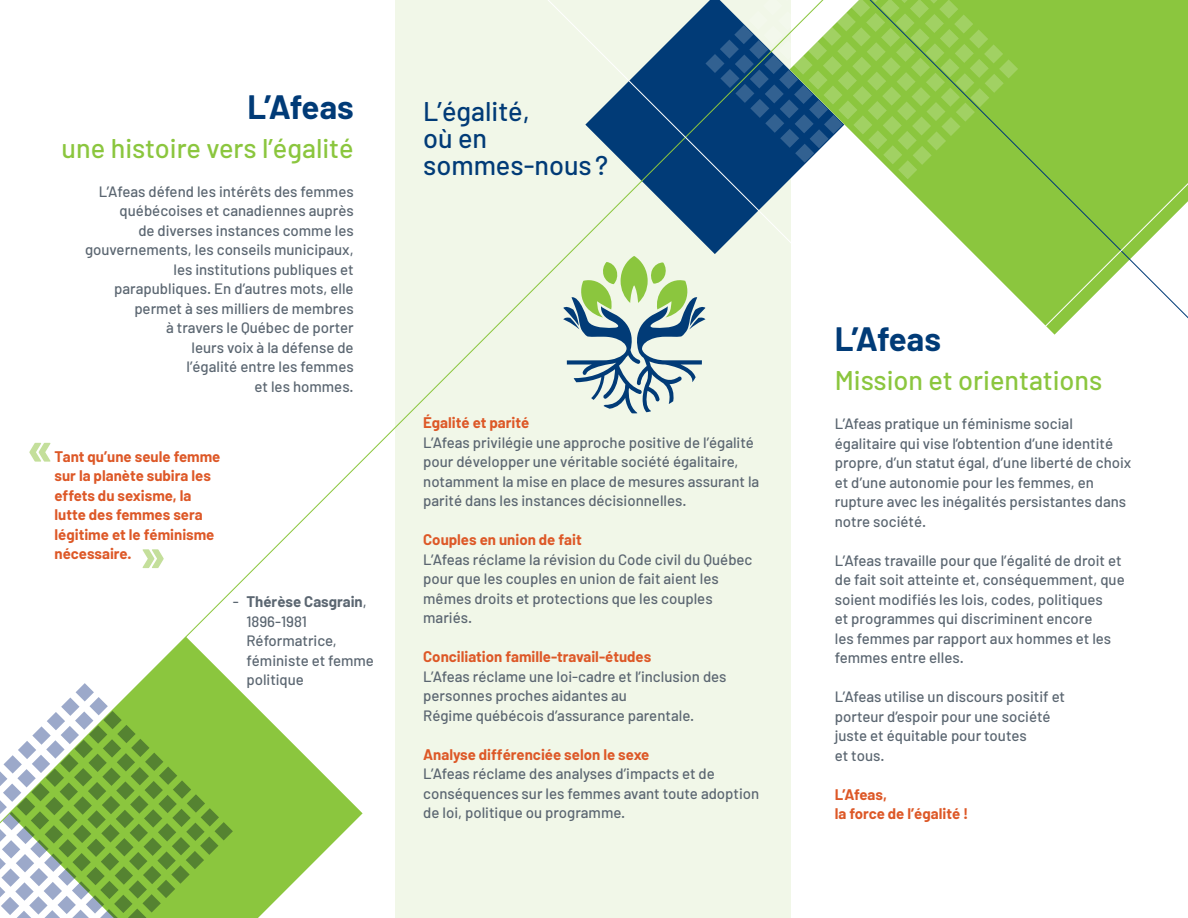
<style>
.page{position:relative;width:1188px;height:918px;background:#fff}
.page>*{position:absolute;margin:0;border:0;box-sizing:border-box;transform-origin:0 0}
.t1{font:700 54px "Barlow";color:#c4df9b}
.t2{font:700 33px "Barlow";letter-spacing:-.015em;color:#013b77}
.t3{font:500 27px "Barlow";color:#8bc63e}
.t4{font:500 27px/27px "Barlow";color:#013b77}
.t5{font:500 15px/19.5px "Barlow";color:#5b6671}
.t6{font:700 15px/19.5px "Barlow";color:#dd5827}
.s1{font-weight:700}
</style>
<div class="page">
<div style="left:395px;top:0;width:396px;height:918px;background:#f1f7e8"></div>
<svg style="left:139px;top:637px;width:224px;height:281px"></svg>
<svg style="left:0;top:683px;width:233px;height:235px"></svg>
<svg style="left:485px;top:0;width:703px;height:339px"></svg>
<svg style="left:563px;top:0;width:455px;height:414px"></svg>
<h2 class="t2" style="left:248px;top:87px;width:108px">L’Afeas</h2>
<h3 class="t3" style="left:62px;top:131px;width:294px">une histoire vers l’égalité</h3>
<p class="t5" style="left:85px;top:181px;width:270px;text-align:right">L’Afeas défend les intérêts des femmes québécoises et canadiennes auprès<br>de diverses instances comme les gouvernements, les conseils municipaux, les institutions publiques et parapubliques. En d’autres mots, elle permet à ses milliers de membres<br>à travers le Québec de porter<br>leurs voix à la défense de<br>l’égalité entre les femmes<br>et les hommes.</p>
<h1 class="t1" style="left:26px;top:414px;width:29px">«</h1>
<p class="t6" style="left:55px;top:447px;width:167px">Tant qu’une seule femme sur la planète subira les effets du sexisme, la lutte des femmes sera légitime et le féminisme nécessaire.</p>
<h1 class="t1" style="left:139px;top:521px;width:29px">»</h1>
<p class="t5" style="left:246px;top:592px;width:129px;text-indent:-13px">- <span class="s1">Thérèse Casgrain</span>,<br>1896-1981<br>Réformatrice, féministe et femme politique</p>
<h3 class="t4" style="left:423px;top:97px;width:186px">L’égalité,<br>où en sommes-nous ?</h3>
<p class="t6" style="left:423px;top:413px;width:108px">Égalité et parité</p>
<p class="t5" style="left:423px;top:432px;width:338px">L’Afeas privilégie une approche positive de l’égalité pour développer une véritable société égalitaire, notamment la mise en place de mesures assurant la parité dans les instances décisionnelles.</p>
<p class="t6" style="left:423px;top:530px;width:160px">Couples en union de fait</p>
<p class="t5" style="left:423px;top:549px;width:331px">L’Afeas réclame la révision du Code civil du Québec pour que les couples en union de fait aient les mêmes droits et protections que les couples mariés.</p>
<p class="t6" style="left:423px;top:647px;width:230px">Conciliation famille-travail-études</p>
<p class="t5" style="left:423px;top:666px;width:305px">L’Afeas réclame une loi-cadre et l’inclusion des personnes proches aidantes au<br>Régime québécois d’assurance parentale.</p>
<p class="t6" style="left:423px;top:744px;width:228px">Analyse différenciée selon le sexe</p>
<p class="t5" style="left:423px;top:764px;width:338px">L’Afeas réclame des analyses d’impacts et de conséquences sur les femmes avant toute adoption de loi, politique ou programme.</p>
<h2 class="t2" style="left:835px;top:319px;width:108px">L’Afeas</h2>
<h3 class="t3" style="left:835px;top:364px;width:269px">Mission et orientations</h3>
<p class="t5" style="left:835px;top:414px;width:298px">L’Afeas pratique un féminisme social égalitaire qui vise l’obtention d’une identité propre, d’un statut égal, d’une liberté de choix et d’une autonomie pour les femmes, en rupture avec les inégalités persistantes dans notre société.</p>
<p class="t5" style="left:835px;top:550px;width:291px">L’Afeas travaille pour que l’égalité de droit et de fait soit atteinte et, conséquemment, que soient modifiés les lois, codes, politiques<br>et programmes qui discriminent encore<br>les femmes par rapport aux hommes et les femmes entre elles.</p>
<p class="t5" style="left:835px;top:687px;width:232px">L’Afeas utilise un discours positif et porteur d’espoir pour une société juste et équitable pour toutes<br>et tous.</p>
<p class="t6" style="left:835px;top:784px;width:135px">L’Afeas,<br>la force de l’égalité !</p>
</div>
